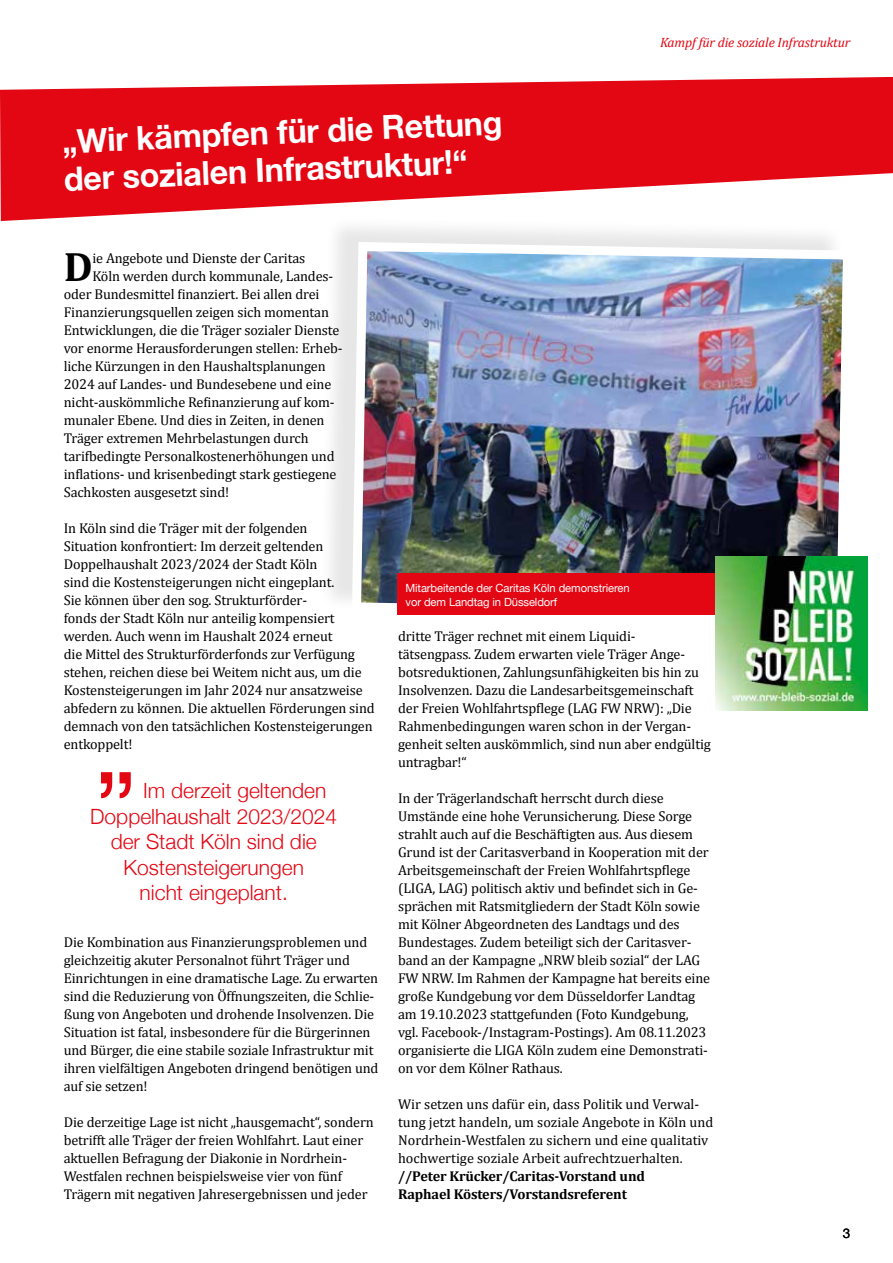
<style>
.page{position:relative;width:893px;height:1263px;background:#fff}
.page>*{position:absolute;margin:0;border:0;box-sizing:border-box;transform-origin:0 0}
.t1{font:700 41.25px "Cambria";color:#000}
.t2{font:700 33px/37.5px "Helvetica Neue";color:#fff}
.t3{font:300 21px "Helvetica Neue";color:#e30613}
.t4{font:14.25px/18px "Cambria";letter-spacing:-.01em;color:#000}
.t5{font:700 14.25px/18px "Cambria";letter-spacing:-.01em;color:#000}
.t6{font:italic 13.5px "Cambria";letter-spacing:-.01em;color:#e30613}
.t7{font:13.5px "Helvetica Neue";color:#000}
.t8{font:11.25px/13.5px "Helvetica Neue";letter-spacing:-.01em;color:#fff}
</style>
<div class="page">
<svg style="left:0;top:77px;width:893px;height:144px;fill:#e30613"></svg>
<div style="left:318px;top:215px;width:527px;height:405px;background:#000;opacity:.1"></div>
<img style="left:347px;top:237px;width:498px;height:383px">
<div style="left:397px;top:573px;width:328px;height:41px;background:#e30613"></div>
<svg style="left:101px;top:772px;width:30px;height:26px"></svg>
<img style="left:715px;top:556px;width:152px;height:155px">
<h2 class="t2" style="left:62px;top:122px;width:442px;rotate:-2deg">„Wir kämpfen für die Rettung der sozialen Infrastruktur!“</h2>
<p class="t6" style="left:660px;top:33px;width:192px">Kampf für die soziale Infrastruktur</p>
<h1 class="t1" style="left:64px;top:238px;width:31px">D</h1>
<p class="t4" style="left:92px;top:249px;width:214px">ie Angebote und Dienste der Caritas</p>
<p class="t4" style="left:92px;top:267px;width:242px">Köln werden durch kommunale, Landes-</p>
<p class="t4" style="left:64px;top:285px;width:257px">oder Bundesmittel finanziert. Bei allen drei</p>
<p class="t4" style="left:64px;top:303px;width:267px">Finanzierungsquellen zeigen sich momentan</p>
<p class="t4" style="left:64px;top:321px;width:277px">Entwicklungen, die die Träger sozialer Dienste</p>
<p class="t4" style="left:64px;top:339px;width:280px">vor enorme Herausforderungen stellen: Erheb-</p>
<p class="t4" style="left:64px;top:357px;width:263px">liche Kürzungen in den Haushaltsplanungen</p>
<p class="t4" style="left:64px;top:375px;width:269px">2024 auf Landes- und Bundesebene und eine</p>
<p class="t4" style="left:64px;top:393px;width:272px">nicht-auskömmliche Refinanzierung auf kom-</p>
<p class="t4" style="left:64px;top:411px;width:262px">munaler Ebene. Und dies in Zeiten, in denen</p>
<p class="t4" style="left:64px;top:429px;width:246px">Träger extremen Mehrbelastungen durch</p>
<p class="t4" style="left:64px;top:447px;width:272px">tarifbedingte Personalkostenerhöhungen und</p>
<p class="t4" style="left:64px;top:465px;width:274px">inflations- und krisenbedingt stark gestiegene</p>
<p class="t4" style="left:64px;top:483px;width:167px">Sachkosten ausgesetzt sind!</p>
<p class="t4" style="left:64px;top:519px;width:313px">In Köln sind die Träger mit der folgenden<br>Situation konfrontiert: Im derzeit geltenden Doppelhaushalt 2023/2024 der Stadt Köln<br>sind die Kostensteigerungen nicht eingeplant.<br>Sie können über den sog. Strukturförder-<br>fonds der Stadt Köln nur anteilig kompensiert werden. Auch wenn im Haushalt 2024 erneut<br>die Mittel des Strukturförderfonds zur Verfügung stehen, reichen diese bei Weitem nicht aus, um die Kostensteigerungen im Jahr 2024 nur ansatzweise abfedern zu können. Die aktuellen Förderungen sind demnach von den tatsächlichen Kostensteigerungen entkoppelt!</p>
<h3 class="t3" style="left:143px;top:774px;width:185px">Im derzeit geltenden</h3>
<h3 class="t3" style="left:90px;top:799px;width:249px">Doppelhaushalt 2023/2024</h3>
<h3 class="t3" style="left:111px;top:825px;width:208px">der Stadt Köln sind die</h3>
<h3 class="t3" style="left:123px;top:850px;width:182px">Kostensteigerungen</h3>
<h3 class="t3" style="left:140px;top:876px;width:150px">nicht eingeplant.</h3>
<p class="t4" style="left:64px;top:933px;width:316px">Die Kombination aus Finanzierungsproblemen und gleichzeitig akuter Personalnot führt Träger und Einrichtungen in eine dramatische Lage. Zu erwarten sind die Reduzierung von Öffnungszeiten, die Schlie&shy;ßung von Angeboten und drohende Insolvenzen. Die Situation ist fatal, insbesondere für die Bürgerinnen und Bürger, die eine stabile soziale Infrastruktur mit ihren vielfältigen Angeboten dringend benötigen und auf sie setzen!</p>
<p class="t4" style="left:64px;top:1113px;width:312px">Die derzeitige Lage ist nicht „hausgemacht“, sondern betrifft alle Träger der freien Wohlfahrt. Laut einer aktuellen Befragung der Diakonie in Nordrhein-Westfalen rechnen beispielsweise vier von fünf Trägern mit negativen Jahresergebnissen und jeder</p>
<p class="t8" style="left:405px;top:582px;width:226px">Mitarbeitende der Caritas Köln demonstrieren vor dem Landtag in Düsseldorf</p>
<p class="t4" style="left:398px;top:627px;width:314px">dritte Träger rechnet mit einem Liquidi&shy;tätsengpass. Zudem erwarten viele Träger Ange&shy;botsreduktionen, Zahlungsunfähigkeiten bis hin zu Insolvenzen. Dazu die Landesarbeitsgemeinschaft der Freien Wohlfahrtspflege (LAG FW NRW): „Die Rahmenbedingungen waren schon in der Vergan&shy;genheit selten auskömmlich, sind nun aber endgültig untragbar!“</p>
<p class="t4" style="left:398px;top:789px;width:313px">In der Trägerlandschaft herrscht durch diese Umstände eine hohe Verunsicherung. Diese Sorge strahlt auch auf die Beschäftigten aus. Aus diesem Grund ist der Caritasverband in Kooperation mit der Arbeitsgemeinschaft der Freien Wohlfahrtspflege (LIGA, LAG) politisch aktiv und befindet sich in Ge&shy;sprächen mit Ratsmitgliedern der Stadt Köln sowie mit Kölner Abgeordneten des Landtags und des Bundestages. Zudem beteiligt sich der Caritasver&shy;band an der Kampagne „NRW bleib sozial“ der LAG FW NRW. Im Rahmen der Kampagne hat bereits eine große Kundgebung vor dem Düsseldorfer Landtag am 19.10.2023 stattgefunden (Foto Kundgebung, vgl. Facebook-/Instagram-Postings). Am 08.11.2023 organisierte die LIGA Köln zudem eine Demonstrati&shy;on vor dem Kölner Rathaus.</p>
<p class="t4" style="left:398px;top:1095px;width:317px">Wir setzen uns dafür ein, dass Politik und Verwal&shy;tung jetzt handeln, um soziale Angebote in Köln und Nordrhein-Westfalen zu sichern und eine qualitativ hochwertige soziale Arbeit aufrechtzuerhalten.</p>
<p class="t5" style="left:398px;top:1166px;width:248px">//Peter Krücker/Caritas-Vorstand und<br>Raphael Kösters/Vorstandsreferent</p>
<p class="t7" style="left:843px;top:1223px;width:9px">3</p>
</div>
